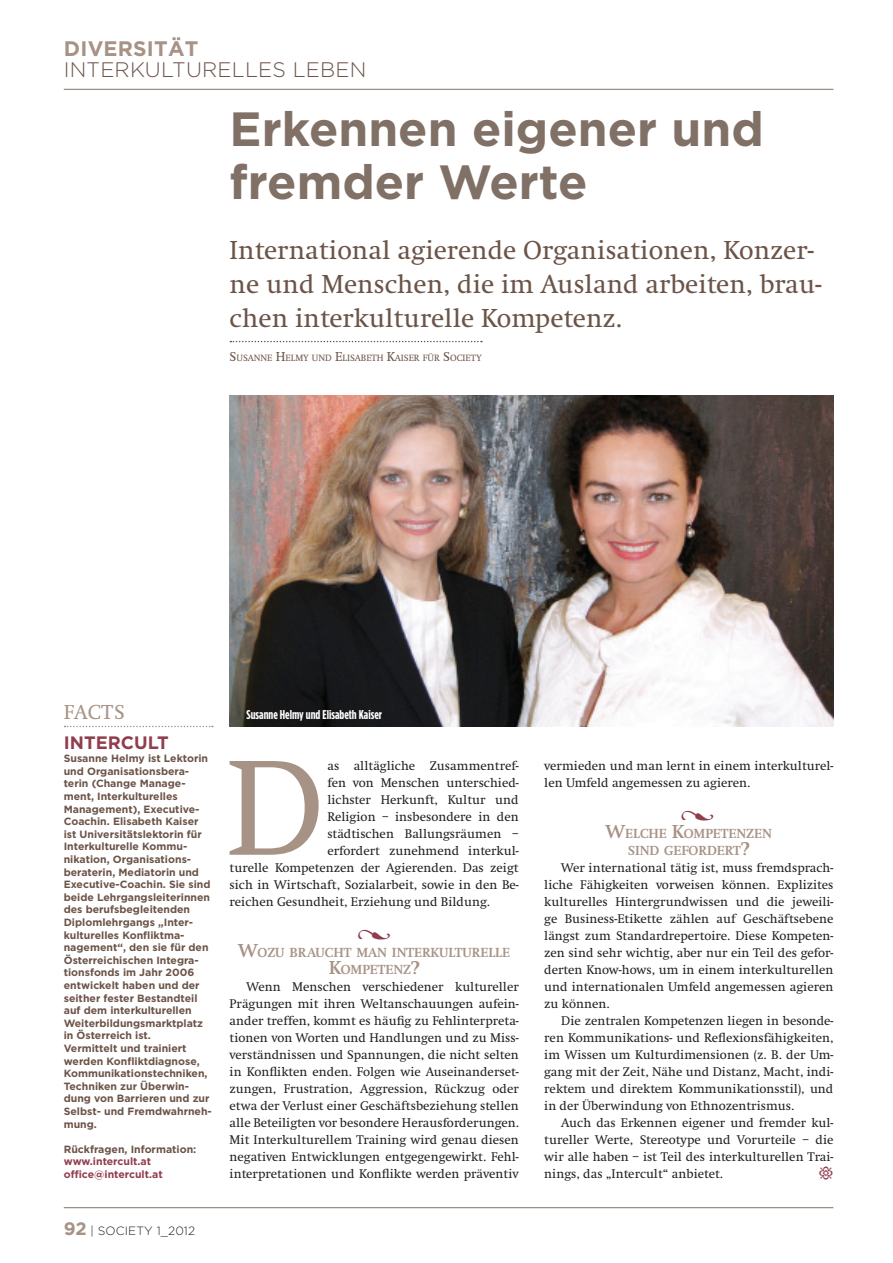
<style>
.page{position:relative;width:893px;height:1263px;background:#fff}
.page>*{position:absolute;margin:0;border:0;box-sizing:border-box;transform-origin:0 0}
.t1{font:140.55px "Swift";color:#a79386}
.t2{font:700 48px/52.5px "Gotham";color:#807066}
.t3{font:27px/34px "Swift";color:#6b5448}
.t4{font:300 21px "Gotham";letter-spacing:.01em;color:#6b5448}
.t5{font:700 21px "Gotham";letter-spacing:.01em;color:#a79386}
.t6{font:21px "Swift";color:#a79386}
.t7{font:19.5px "Minion Pro";color:#903e4e}
.t8{font:700 18px "Gotham";color:#903e4e}
.t9{font:18px "Minion Pro";color:#903e4e}
.t10{font:700 13.65px/17px "Swift";color:#a79386;text-align:center}
.t11{font:13.05px/17px "Swift";color:#231f20;text-align:justify}
.t12{font:700 12.75px "Gotham Condensed";color:#fff}
.t13{font:300 12px "Gotham";letter-spacing:.01em;color:#231f20}
.t14{font:700 10.5px/12.6px "Gotham";color:#6b5448}
.t15{font:700 10.5px/12.6px "Gotham";color:#903e4e}
.t16{font:9.45px "Swift";color:#6b5448}
.s1{font-size:13.5px}
.s2{font-weight:700;font-size:18px;color:#a79386}
.s3{font-size:19.5px}
</style>
<div class="page">
<hr style="left:64px;top:1207px;width:769px;height:1px;background:#807066">
<hr style="left:64px;top:89px;width:769px;height:1px;background:#807066">
<img style="left:230px;top:395px;width:603px;height:331px">
<svg style="left:230px;top:341px;width:252px;height:1px"></svg>
<svg style="left:65px;top:726px;width:148px;height:1px"></svg>
<h3 class="t5" style="left:64px;top:36px;width:136px">Diversität</h3>
<h3 class="t4" style="left:64px;top:58px;width:304px">INTERKULTURELLES LEBEN</h3>
<h2 class="t2" style="left:230px;top:102px;width:536px">Erkennen eigener und fremder Werte</h2>
<h3 class="t3" style="left:230px;top:234px;width:593px">International agierende Organisationen, Konzer&shy;ne und Menschen, die im Ausland arbeiten, brau&shy;chen interkulturelle Kompetenz.</h3>
<p class="t16" style="left:230px;top:353px;width:254px"><span class="s1">S</span>USANNE <span class="s1">H</span>ELMY UND <span class="s1">E</span>LISABETH <span class="s1">K</span>AISER FÜR <span class="s1">S</span>OCIETY</p>
<h3 class="t6" style="left:64px;top:701px;width:50px">Facts</h3>
<h3 class="t8" style="left:64px;top:733px;width:106px">intercult</h3>
<p class="t14" style="left:64px;top:752px;width:150px">Susanne Helmy ist Lektorin und Organisationsbera&shy;terin (Change Manage&shy;ment, I nterkulturelles<br>Management), Executive-<br>Coachin. Elisabeth Kaiser ist Universitätslektorin für<br>I nterkulturelle Kommu&shy;nikation, Organisations&shy;beraterin, Mediatorin und<br>Executive-Coachin. Sie sind beide Lehrgangsleiterinnen des berufsbegleitenden<br>Diplomlehrgangs „I nter&shy;kulturelles Konfliktma&shy;nagement“, den sie für den<br>Österreichischen I ntegra&shy;tionsfonds im Jahr 2006 entwickelt haben und der seither fester Bestandteil auf dem interkulturellen<br>Weiterbildungsmarktplatz in Österreich ist.<br>Vermittelt und trainiert werden Konfliktdiagnose,<br>Kommunikationstechniken,<br>Techniken zur Überwin&shy;dung von Barrieren und zur<br>Selbst- und Fremdwahrneh&shy;mung.</p>
<p class="t14" style="left:64px;top:1142px;width:134px">Rückfragen, I nformation:</p>
<p class="t15" style="left:64px;top:1155px;width:100px">www.intercult.at office@intercult.at</p>
<p class="t13" style="left:64px;top:1224px;width:133px"><span class="s2">92</span> | SOCIETY 1_2012</p>
<p class="t12" style="left:247px;top:707px;width:137px">Susanne Helmy und Elisabeth Kaiser</p>
<h1 class="t1" style="left:226px;top:733px;width:100px">D</h1>
<p class="t11" style="left:327px;top:757px;width:193px">as alltägliche Zusammentref-</p>
<p class="t11" style="left:327px;top:774px;width:193px">fen von Menschen unterschied-</p>
<p class="t11" style="left:327px;top:791px;width:193px">lichster Herkunft, Kultur und</p>
<p class="t11" style="left:327px;top:808px;width:193px">Religion – insbesondere in den</p>
<p class="t11" style="left:327px;top:825px;width:193px">städtischen Ballungsräumen –</p>
<p class="t11" style="left:327px;top:842px;width:193px">erfordert zunehmend interkul-</p>
<p class="t11" style="left:230px;top:859px;width:291px">turelle Kompetenzen der Agierenden. Das zeigt</p>
<p class="t11" style="left:230px;top:876px;width:291px">sich in Wirtschaft, Sozialarbeit, sowie in den Be-</p>
<p class="t11" style="left:230px;top:893px;width:262px">reichen Gesundheit, Erziehung und Bildung.</p>
<h3 class="t7" style="left:357px;top:920px;width:36px">•</h3>
<p class="t10" style="left:238px;top:944px;width:273px"><span class="s3">W</span>OZU BRAUCHT MAN INTERKULTURELLE<br><span class="s3">K</span>OMPETENZ<span class="s3">?</span></p>
<p class="t11" style="left:230px;top:978px;width:291px;text-indent:17px">Wenn Menschen verschiedener kultureller Prägungen mit ihren Weltanschauungen aufein&shy;ander treffen, kommt es häufig zu Fehlinterpreta&shy;tionen von Worten und Handlungen und zu Miss&shy;verständnissen und Spannungen, die nicht selten in Konflikten enden. Folgen wie Auseinanderset&shy;zungen, Frustration, Aggression, Rückzug oder etwa der Verlust einer Geschäftsbeziehung stellen alle Beteiligten vor besondere Herausforderungen.<br>Mit Interkulturellem Training wird genau diesen negativen Entwicklungen entgegengewirkt. Fehl&shy;interpretationen und Konflikte werden präventiv</p>
<p class="t11" style="left:544px;top:757px;width:291px">vermieden und man lernt in einem interkulturel&shy;len Umfeld angemessen zu agieren.</p>
<h3 class="t7" style="left:680px;top:801px;width:36px">•</h3>
<p class="t10" style="left:606px;top:825px;width:167px"><span class="s3">W</span>ELCHE <span class="s3">K</span>OMPETENZEN<br>SIND GEFORDERT<span class="s3">?</span></p>
<p class="t11" style="left:544px;top:859px;width:291px;text-indent:17px">Wer international tätig ist, muss fremdsprach&shy;liche Fähigkeiten vorweisen können. Explizites kulturelles Hintergrundwissen und die jeweili&shy;ge Business-Etikette zählen auf Geschäftsebene längst zum Standardrepertoire. Diese Kompeten&shy;zen sind sehr wichtig, aber nur ein Teil des gefor&shy;derten Know-hows, um in einem interkulturellen und internationalen Umfeld angemessen agieren zu können.</p>
<p class="t11" style="left:544px;top:1012px;width:291px;text-indent:17px">Die zentralen Kompetenzen liegen in besonde&shy;ren Kommunikations- und Reflexionsfähigkeiten, im Wissen um Kulturdimensionen (z. B. der Um&shy;gang mit der Zeit, Nähe und Distanz, Macht, indi&shy;rektem und direktem Kommunikationsstil), und in der Überwindung von Ethnozentrismus.</p>
<p class="t11" style="left:544px;top:1114px;width:291px;text-indent:17px">Auch das Erkennen eigener und fremder kul&shy;tureller Werte, Stereotype und Vorurteile – die wir alle haben – ist Teil des interkulturellen Trai&shy;nings, das „Intercult“ anbietet.</p>
<h3 class="t9" style="left:818px;top:1160px;width:17px">•</h3>
</div>
